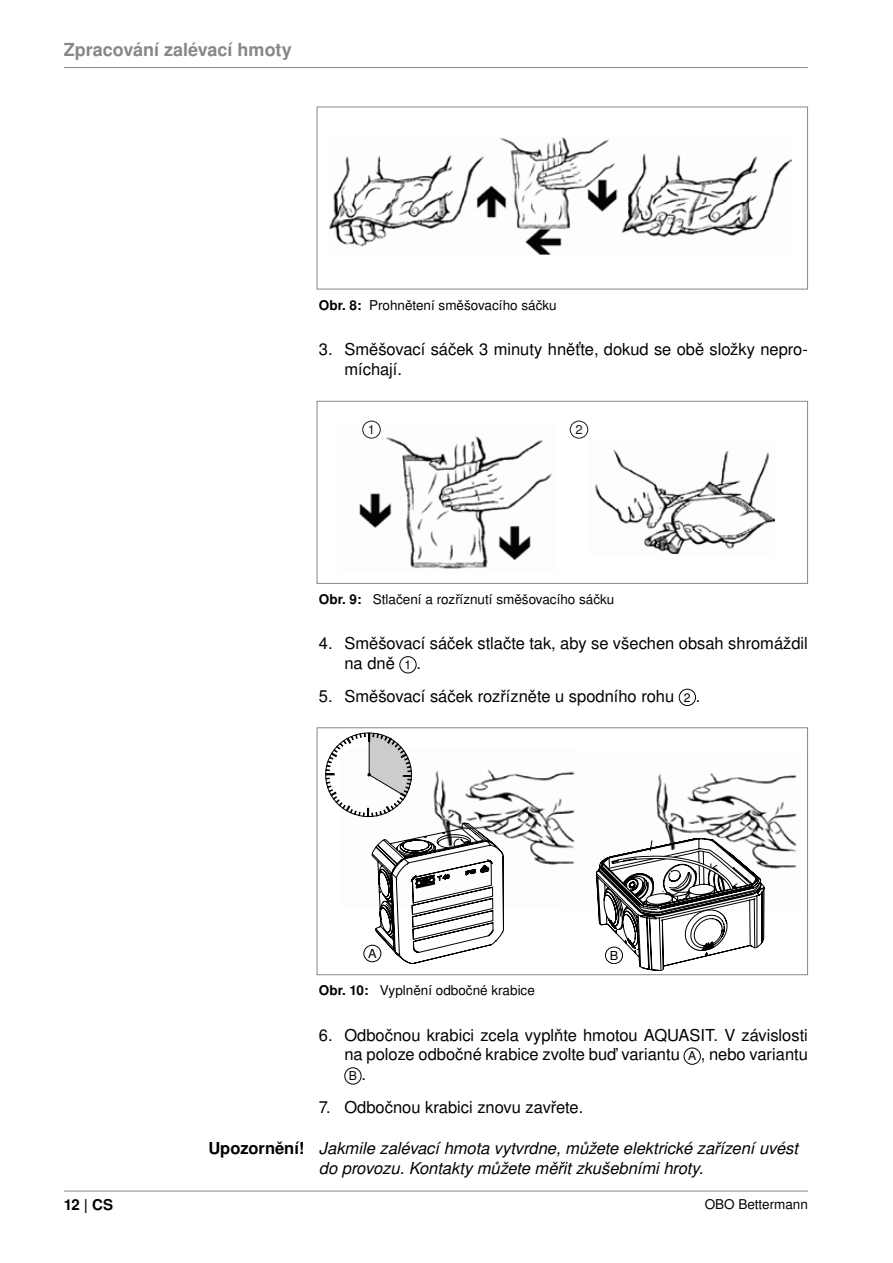
<style>
.page{position:relative;width:893px;height:1263px;background:#fff}
.page>*{position:absolute;margin:0;border:0;box-sizing:border-box;transform-origin:0 0}
.t1{font:700 18px "Nimbus San LOT";color:#878787}
.t2{font:16.5px/19.8px "Nimbus San LOT";color:#000}
.t3{font:italic 16.5px/19.8px "Nimbus San LOT";color:#000}
.t4{font:700 15px "Nimbus San LOT";color:#000}
.t5{font:13.5px "Nimbus San LOT";color:#000}
.t6{font:700 13.5px "Nimbus San LOT";color:#000}
.t7{font:12.75px "Nimbus San LOT";color:#1d1e1c}
.t8{font:12.45px "Nimbus San LOT";color:#000}
.t9{font:12.15px "Nimbus San LOT";color:#000}
.s1{font-weight:700}
.s2{font-size:12.15px}
.s3{font-size:16.5px}
.s4{font-weight:700;font-style:normal}
</style>
<div class="page">
<hr style="left:64px;top:1191px;width:744px;height:1px;background:#878787">
<hr style="left:64px;top:67px;width:744px;height:1px;background:#878787">
<img style="left:329px;top:137px;width:462px;height:118px">
<img style="left:359px;top:422px;width:193px;height:147px">
<div style="left:363px;top:421px;width:17px;height:17px;background:#fff;border-radius:50%"></div>
<div style="left:362px;top:421px;width:19px;height:17px;border:1px solid #1d1e1c;border-radius:50%"></div>
<img style="left:595px;top:450px;width:180px;height:104px">
<div style="left:570px;top:421px;width:18px;height:17px;border:1px solid #1d1e1c;border-radius:50%"></div>
<div style="left:317px;top:401px;width:491px;height:183px;border:1px solid #878787"></div>
<div style="left:399px;top:656px;width:17px;height:17px;border:1px solid #000;border-radius:50%"></div>
<div style="left:679px;top:689px;width:17px;height:17px;border:1px solid #000;border-radius:50%"></div>
<div style="left:363px;top:945px;width:18px;height:17px;border:1px solid #000;border-radius:50%"></div>
<img style="left:656px;top:772px;width:141px;height:138px">
<img style="left:367px;top:769px;width:208px;height:87px">
<svg style="left:639px;top:838px;width:125px;height:132px"></svg>
<svg style="left:372px;top:823px;width:362px;height:141px"></svg>
<svg style="left:466px;top:823px;width:14px;height:11px"></svg>
<svg style="left:326px;top:733px;width:86px;height:84px"></svg>
<div style="left:317px;top:727px;width:491px;height:248px;border:1px solid #878787"></div>
<div style="left:684px;top:1048px;width:17px;height:17px;border:1px solid #000;border-radius:50%"></div>
<div style="left:344px;top:1067px;width:17px;height:17px;border:1px solid #000;border-radius:50%"></div>
<p class="t1" style="left:64px;top:39px;width:229px">Zpracování zalévací hmoty</p>
<p class="t5" style="left:319px;top:297px;width:239px"><span class="s1">Obr. 8:</span> Prohnětení směšovacího sáčku</p>
<p class="t2" style="left:344px;top:340px;width:465px;text-indent:-26px">3. Směšovací sáček 3 minuty hněťte, dokud se obě složky nepro&shy;míchají.</p>
<p class="t7" style="left:368px;top:422px;width:9px">1</p>
<p class="t7" style="left:575px;top:422px;width:9px">2</p>
<p class="t5" style="left:373px;top:591px;width:243px">Stlačení a rozříznutí směšovacího sáčku</p>
<p class="t2" style="left:344px;top:634px;width:465px;text-indent:-26px">4. Směšovací sáček stlačte tak, aby se všechen obsah shromáždil na dně <span class="s2">1</span> .</p>
<p class="t2" style="left:319px;top:686px;width:383px">5. Směšovací sáček rozřízněte u spodního rohu <span class="s2">2</span> .</p>
<p class="t6" style="left:319px;top:591px;width:44px">Obr. 9:</p>
<p class="t8" style="left:368px;top:946px;width:10px">A</p>
<p class="t8" style="left:610px;top:948px;width:10px">B</p>
<p class="t5" style="left:380px;top:982px;width:157px">Vyplnění odbočné krabice</p>
<p class="t2" style="left:319px;top:1025px;width:490px;text-align:right">6. Odbočnou krabici zcela vyplňte hmotou AQUASIT. V závislosti na poloze odbočné krabice zvolte buď variantu <span class="s2">A</span> , nebo variantu</p>
<p class="t9" style="left:349px;top:1068px;width:19px">B <span class="s3">.</span></p>
<p class="t2" style="left:319px;top:1097px;width:266px">7. Odbočnou krabici znovu zavřete.</p>
<p class="t3" style="left:319px;top:1138px;width:481px;text-indent:-111px"><span class="s4">Upozornění!</span> Jakmile zalévací hmota vytvrdne, můžete elektrické zařízení uvést do provozu. Kontakty můžete měřit zkušebními hroty.</p>
<p class="t6" style="left:319px;top:982px;width:51px">Obr. 10:</p>
<p class="t4" style="left:64px;top:1196px;width:51px">12 | CS</p>
<p class="t5" style="left:705px;top:1196px;width:105px">OBO Bettermann</p>
</div>
